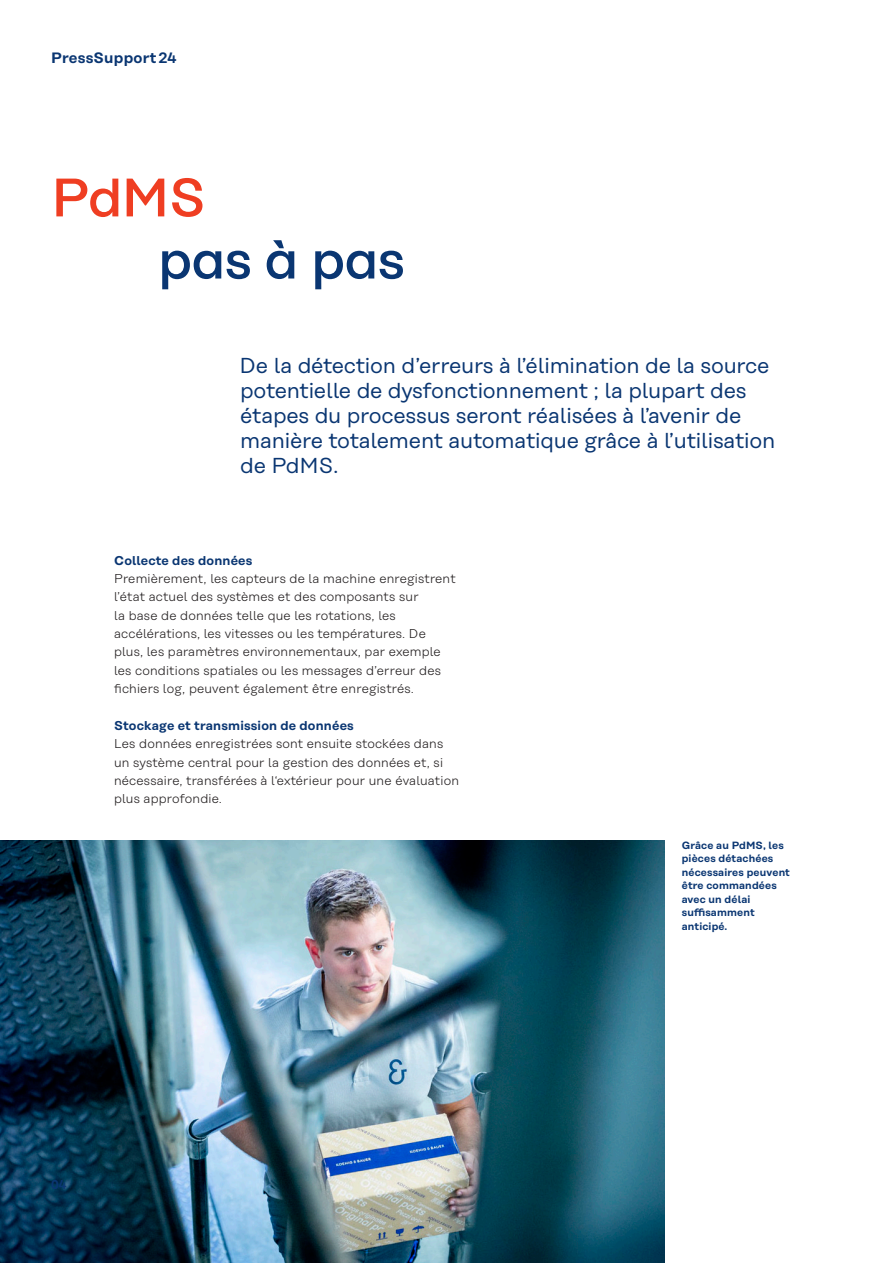
<style>
.page{position:relative;width:893px;height:1263px;background:#fff}
.page>*{position:absolute;margin:0;border:0;box-sizing:border-box;transform-origin:0 0}
.Innen_HL1_-_36pt_41{font:500 54px "Koenig&Bauer H";letter-spacing:-.02em;color:#0a3672}
.Innen_HL1_-_36pt_41-2{font:500 54px "Koenig&Bauer H";color:#ef3e22}
.Einleitung2_-_14_4pt{font:21.6px/24.9px "Koenig&Bauer T";letter-spacing:-.01em;color:#0a3672}
.Kolumnentitel_10pt_S{font:600 15px "Koenig&Bauer H";letter-spacing:.015em;color:#0a3672}
.Fliesstext_-_8_5pt_1{font:300 12.75px/18.3px "Koenig&Bauer T";letter-spacing:.015em;color:#231f20}
.Zwischenheadline_-_8{font:600 12.75px "Koenig&Bauer T";letter-spacing:.015em;color:#0a3672}
.t1{font:600 12.75px "Koenig&Bauer H";color:#0a3672}
.BU___7pt_SB__9_blau{font:600 10.5px/13.5px "Koenig&Bauer T";letter-spacing:.015em;color:#0a3672}
</style>
<div class="page">
<img style="left:0;top:840px;width:665px;height:423px">
<p class="Kolumnentitel_10pt_S" style="left:51px;top:49px;width:127px">PressSupport 24</p>
<p class="Innen_HL1_-_36pt_41-2" style="left:51px;top:166px;width:157px">PdMS</p>
<p class="Innen_HL1_-_36pt_41" style="left:158px;top:228px;width:249px">pas à pas</p>
<p class="Einleitung2_-_14_4pt" style="left:240px;top:353px;width:537px">De la détection d’erreurs à l’élimination de la source potentielle de dysfonctionnement ; la plupart des étapes du processus seront réalisées à l’avenir de manière totalement automatique grâce à l’utilisation de PdMS.</p>
<p class="Zwischenheadline_-_8" style="left:114px;top:552px;width:140px">Collecte des données</p>
<p class="Fliesstext_-_8_5pt_1" style="left:114px;top:569px;width:343px">Premièrement, les capteurs de la machine enregistrent l’état actuel des systèmes et des composants sur<br>la base de données telle que les rotations, les accélérations, les vitesses ou les températures. De plus, les paramètres environnementaux, par exemple les conditions spatiales ou les messages d’erreur des fichiers log, peuvent également être enregistrés.</p>
<p class="Zwischenheadline_-_8" style="left:114px;top:718px;width:241px">Stockage et transmission de données</p>
<p class="Fliesstext_-_8_5pt_1" style="left:114px;top:735px;width:346px">Les données enregistrées sont ensuite stockées dans un système central pour la gestion des données et, si nécessaire, transférées à l‘extérieur pour une évaluation plus approfondie.</p>
<p class="t1" style="left:51px;top:1177px;width:17px">04</p>
<p class="BU___7pt_SB__9_blau" style="left:682px;top:838px;width:110px">Grâce au PdMS, les pièces détachées nécessaires peuvent être commandées avec un délai suffisamment anticipé.</p>
</div>
